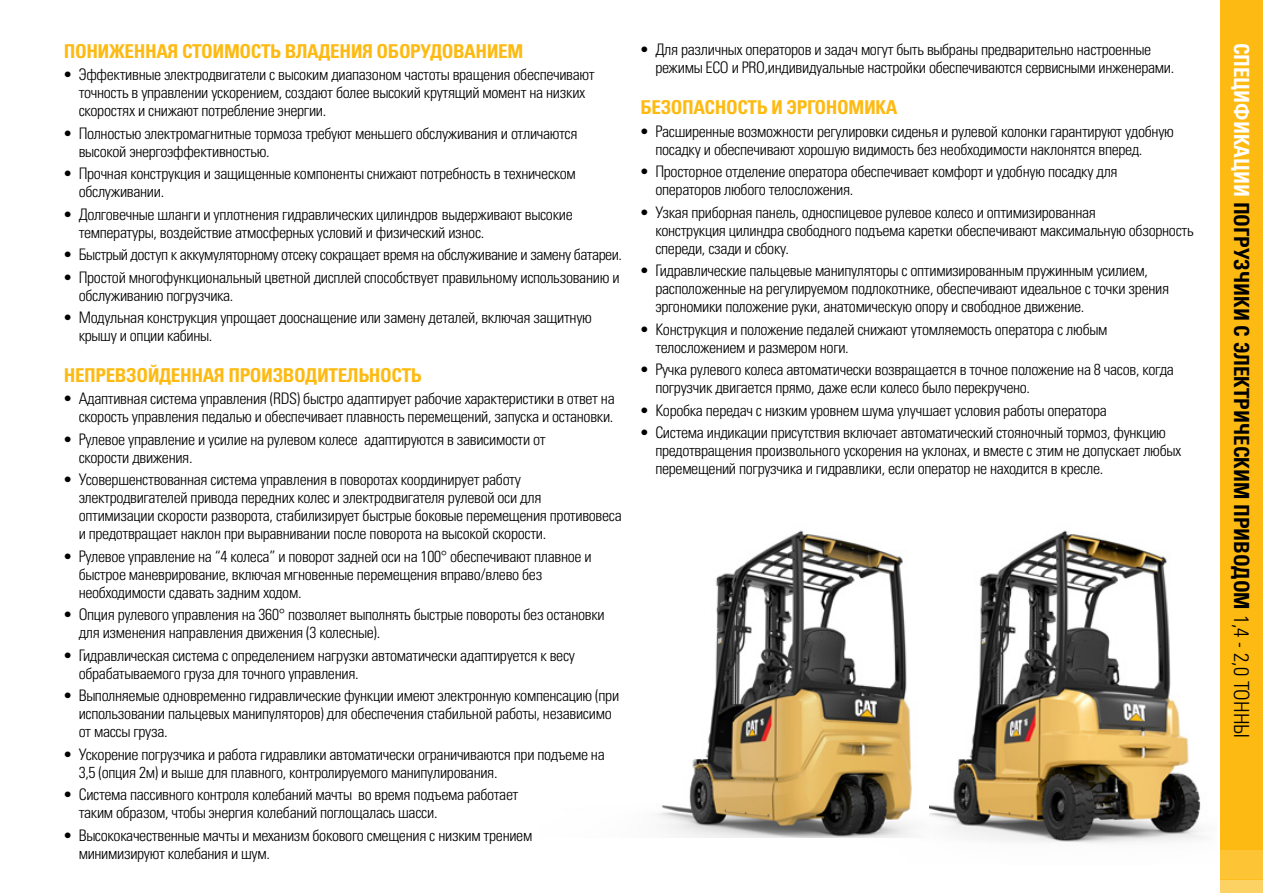
<style>
.page{position:relative;width:1263px;height:893px;background:#fff}
.page>*{position:absolute;margin:0;border:0;box-sizing:border-box;transform-origin:0 0}
.t1{font:20.85px "Univers LTCYR 67 Bold Cond";color:#000}
.t2{font:19.05px "Univers LTCYR 67 Bold Cond";letter-spacing:-.02em;color:#fdba12}
.t3{font:15.9px/18px "Univers LTCYR 47 Light Cond";letter-spacing:-.02em;color:#000}
.s1{color:#fff}
.s2{font-family:"Univers LTCYR 47 Light Cond"}
</style>
<div class="page">
<img style="left:929px;top:530px;width:273px;height:313px">
<img style="left:657px;top:530px;width:255px;height:308px">
<div style="left:1220px;top:0;width:43px;height:849px;background:#fdba12"></div>
<div style="left:1220px;top:849px;width:43px;height:30px;background:#fdc436"></div>
<div style="left:1220px;top:879px;width:43px;height:14px;background:#fdd265"></div>
<p class="t2" style="left:64px;top:39px;width:461px">ПОНИЖЕННАЯ СТОИМОСТЬ ВЛАДЕНИЯ ОБОРУДОВАНИЕМ</p>
<p class="t3" style="left:79px;top:65px;width:517px;text-indent:-15px">• Эффективные электродвигатели с высоким диапазоном частоты вращения обеспечивают точность в управлении ускорением, создают более высокий крутящий момент на низких скоростях и снижают потребление энергии.</p>
<p class="t3" style="left:79px;top:123px;width:500px;text-indent:-15px">• Полностью электромагнитные тормоза требуют меньшего обслуживания и отличаются высокой энергоэффективностью.</p>
<p class="t3" style="left:79px;top:164px;width:499px;text-indent:-15px">• Прочная конструкция и защищенные компоненты снижают потребность в техническом обслуживании.</p>
<p class="t3" style="left:79px;top:204px;width:496px;text-indent:-15px">• Долговечные шланги и уплотнения гидравлических цилиндров выдерживают высокие температуры, воздействие атмосферных условий и физический износ.</p>
<p class="t3" style="left:64px;top:245px;width:560px">• Быстрый доступ к аккумуляторному отсеку сокращает время на обслуживание и замену батареи.</p>
<p class="t3" style="left:79px;top:267px;width:542px;text-indent:-15px">• Простой многофункциональный цветной дисплей способствует правильному использованию и обслуживанию погрузчика.</p>
<p class="t3" style="left:79px;top:308px;width:515px;text-indent:-15px">• Модульная конструкция упрощает дооснащение или замену деталей, включая защитную крышу и опции кабины.</p>
<p class="t2" style="left:64px;top:364px;width:360px">НЕПРЕВЗОЙДЕННАЯ ПРОИЗВОДИТЕЛЬНОСТЬ</p>
<p class="t3" style="left:64px;top:389px;width:552px;text-align:right">• Адаптивная система управления (RDS) быстро адаптирует рабочие характеристики в ответ на скорость управления педалью и обеспечивает плавность перемещений, запуска и остановки.</p>
<p class="t3" style="left:79px;top:429px;width:468px;text-indent:-15px">• Рулевое управление и усилие на рулевом колесе адаптируются в зависимости от скорости движения.</p>
<p class="t3" style="left:79px;top:470px;width:545px;text-indent:-15px">• Усовершенствованная система управления в поворотах координирует работу электродвигателей привода передних колес и электродвигателя рулевой оси для<br>оптимизации скорости разворота, стабилизирует быстрые боковые перемещения противовеса и предотвращает наклон при выравнивании после поворота на высокой скорости.</p>
<p class="t3" style="left:79px;top:546px;width:515px;text-indent:-15px">• Рулевое управление на “4 колеса” и поворот задней оси на 100° обеспечивают плавное и быстрое маневрирование, включая мгновенные перемещения вправо/влево без необходимости сдавать задним ходом.</p>
<p class="t3" style="left:79px;top:605px;width:528px;text-indent:-15px">• Опция рулевого управления на 360° позволяет выполнять быстрые повороты без остановки для изменения направления движения (3 колесные).</p>
<p class="t3" style="left:79px;top:645px;width:498px;text-indent:-15px">• Гидравлическая система с определением нагрузки автоматически адаптируется к весу обрабатываемого груза для точного управления.</p>
<p class="t3" style="left:79px;top:686px;width:542px;text-indent:-15px">• Выполняемые одновременно гидравлические функции имеют электронную компенсацию (при использовании пальцевых манипуляторов) для обеспечения стабильной работы, независимо от массы груза.</p>
<p class="t3" style="left:79px;top:744px;width:528px;text-indent:-15px">• Ускорение погрузчика и работа гидравлики автоматически ограничиваются при подъеме на<br>3,5 (опция 2м) и выше для плавного, контролируемого манипулирования.</p>
<p class="t3" style="left:79px;top:785px;width:441px;text-indent:-15px">• Система пассивного контроля колебаний мачты во время подъема работает таким образом, чтобы энергия колебаний поглощалась шасси.</p>
<p class="t3" style="left:79px;top:825px;width:455px;text-indent:-15px">• Высококачественные мачты и механизм бокового смещения с низким трением минимизируют колебания и шум.</p>
<p class="t3" style="left:655px;top:40px;width:520px;text-indent:-15px">• Для различных операторов и задач могут быть выбраны предварительно настроенные режимы ECO и PRO,индивидуальные настройки обеспечиваются сервисными инженерами.</p>
<p class="t2" style="left:640px;top:96px;width:258px">БЕЗОПАСНОСТЬ И ЭРГОНОМИКА</p>
<p class="t3" style="left:655px;top:121px;width:520px;text-indent:-15px">• Расширенные возможности регулировки сиденья и рулевой колонки гарантируют удобную посадку и обеспечивают хорошую видимость без необходимости наклонятся вперед.</p>
<p class="t3" style="left:655px;top:162px;width:464px;text-indent:-15px">• Просторное отделение оператора обеспечивает комфорт и удобную посадку для операторов любого телосложения.</p>
<p class="t3" style="left:655px;top:202px;width:540px;text-indent:-15px">• Узкая приборная панель, односпицевое рулевое колесо и оптимизированная<br>конструкция цилиндра свободного подъема каретки обеспечивают максимальную обзорность спереди, сзади и сбоку.</p>
<p class="t3" style="left:655px;top:261px;width:515px;text-indent:-15px">• Гидравлические пальцевые манипуляторы с оптимизированным пружинным усилием, расположенные на регулируемом подлокотнике, обеспечивают идеальное с точки зрения эргономики положение руки, анатомическую опору и свободное движение.</p>
<p class="t3" style="left:655px;top:319px;width:453px;text-indent:-15px">• Конструкция и положение педалей снижают утомляемость оператора с любым телосложением и размером ноги.</p>
<p class="t3" style="left:655px;top:360px;width:520px;text-indent:-15px">• Ручка рулевого колеса автоматически возвращается в точное положение на 8 часов, когда погрузчик двигается прямо, даже если колесо было перекручено.</p>
<p class="t3" style="left:640px;top:400px;width:468px">• Коробка передач с низким уровнем шума улучшает условия работы оператора</p>
<p class="t3" style="left:655px;top:423px;width:527px;text-indent:-15px">• Система индикации присутствия включает автоматический стояночный тормоз, функцию предотвращения произвольного ускорения на уклонах, и вместе с этим не допускает любых перемещений погрузчика и гидравлики, если оператор не находится в кресле.</p>
<h1 class="t1" style="left:1254px;top:43px;width:697px;rotate:90deg"><span class="s1">СПЕЦИФИКАЦИИ</span> ПОГРУЗЧИКИ С ЭЛЕКТРИЧЕСКИМ ПРИВОДОМ <span class="s2">1,4 - 2,0 ТОННЫ</span></h1>
</div>
